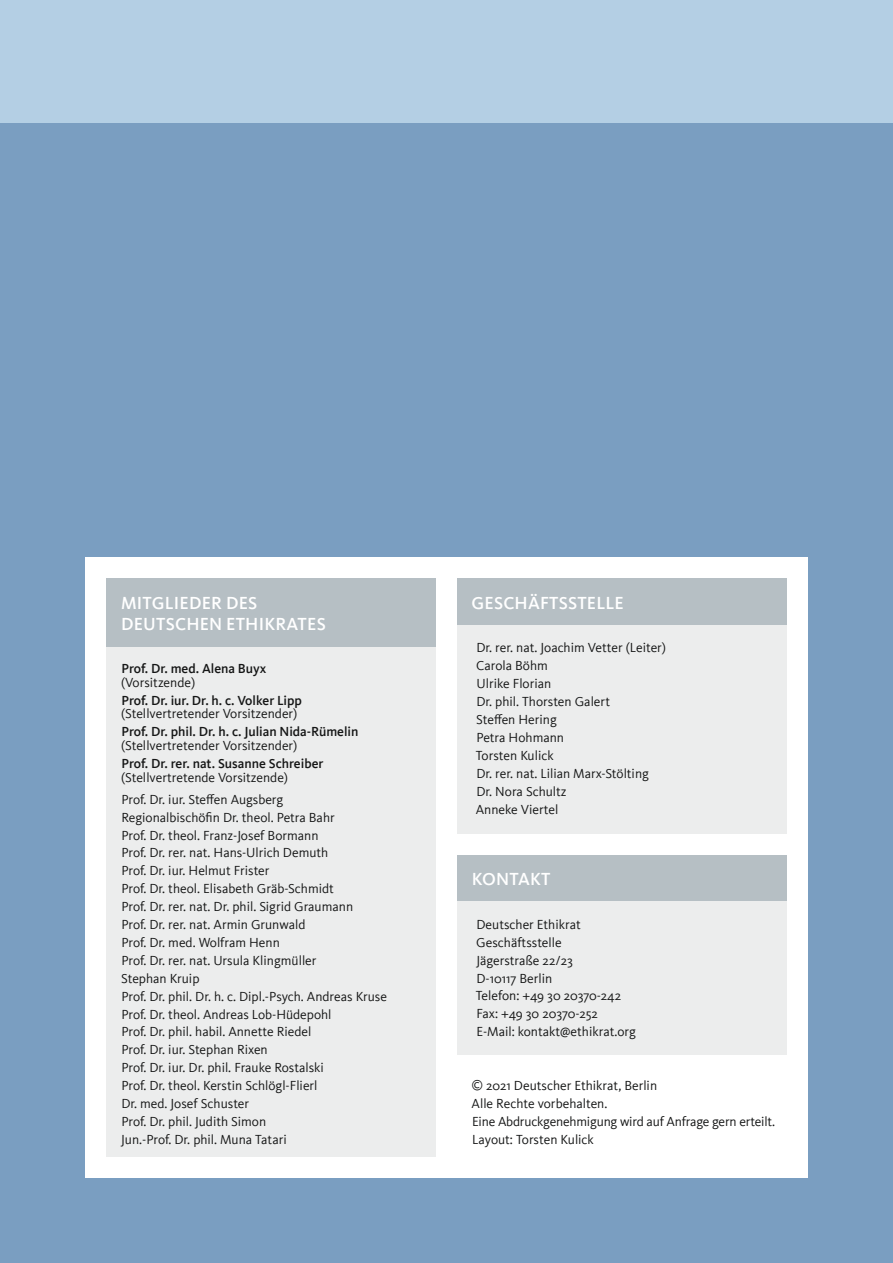
<style>
.page{position:relative;width:893px;height:1263px;background:#fff}
.page>*{position:absolute;margin:0;border:0;box-sizing:border-box;transform-origin:0 0}
.t1{font:500 18px/21px "Kievit OT";letter-spacing:.01em;color:#fff}
.t2{font:13.5px/17.9px "Kievit OT";color:#151616}
.t3{font:500 13.5px "Kievit OT";color:#151616}
</style>
<div class="page">
<div style="left:0;top:0;width:893px;height:123px;background:#b4cfe4"></div>
<div style="left:0;top:123px;width:893px;height:1140px;background:#7a9ec1"></div>
<div style="left:85px;top:557px;width:723px;height:621px;background:#fff"></div>
<div style="left:106px;top:646px;width:330px;height:511px;background:#eceded"></div>
<div style="left:106px;top:578px;width:330px;height:68px;background:#b6bfc4"></div>
<div style="left:457px;top:578px;width:330px;height:47px;background:#b6bfc4"></div>
<div style="left:457px;top:625px;width:330px;height:208px;background:#eceded"></div>
<div style="left:457px;top:855px;width:330px;height:46px;background:#b6bfc4"></div>
<div style="left:457px;top:901px;width:330px;height:153px;background:#eceded"></div>
<h1 class="t1" style="left:121px;top:592px;width:206px">MITGLIEDER DES<br>DEUTSCHEN ETHIKRATES</h1>
<h1 class="t1" style="left:471px;top:592px;width:154px">GESCHÄFTSSTELLE</h1>
<p class="t2" style="left:476px;top:639px;width:192px">Dr. rer. nat. Joachim Vetter (Leiter)<br>Carola Böhm<br>Ulrike Florian<br>Dr. phil. Thorsten Galert<br>Steffen Hering<br>Petra Hohmann<br>Torsten Kulick<br>Dr. rer. nat. Lilian Marx-Stölting<br>Dr. Nora Schultz<br>Anneke Viertel</p>
<p class="t3" style="left:121px;top:661px;width:147px">Prof. Dr. med. Alena Buyx</p>
<p class="t2" style="left:121px;top:674px;width:76px">(Vorsitzende)</p>
<p class="t3" style="left:121px;top:693px;width:182px">Prof. Dr. iur. Dr. h. c. Volker Lipp</p>
<p class="t2" style="left:121px;top:705px;width:178px">(Stellvertretender Vorsitzender)</p>
<p class="t3" style="left:121px;top:724px;width:239px">Prof. Dr. phil. Dr. h. c. Julian Nida-Rümelin</p>
<p class="t2" style="left:121px;top:737px;width:178px">(Stellvertretender Vorsitzender)</p>
<p class="t3" style="left:121px;top:756px;width:204px">Prof. Dr. rer. nat. Susanne Schreiber</p>
<p class="t2" style="left:121px;top:766px;width:169px;line-height:22.2px">(Stellvertretende Vorsitzende)<br>Prof. Dr. iur. Steffen Augsberg</p>
<p class="t2" style="left:121px;top:808px;width:267px">Regionalbischöfin Dr. theol. Petra Bahr<br>Prof. Dr. theol. Franz-Josef Bormann<br>Prof. Dr. rer. nat. Hans-Ulrich Demuth<br>Prof. Dr. iur. Helmut Frister<br>Prof. Dr. theol. Elisabeth Gräb-Schmidt<br>Prof. Dr. rer. nat. Dr. phil. Sigrid Graumann<br>Prof. Dr. rer. nat. Armin Grunwald<br>Prof. Dr. med. Wolfram Henn<br>Prof. Dr. rer. nat. Ursula Klingmüller<br>Stephan Kruip<br>Prof. Dr. phil. Dr. h. c. Dipl.-Psych. Andreas Kruse Prof. Dr. theol. Andreas Lob-Hüdepohl<br>Prof. Dr. phil. habil. Annette Riedel<br>Prof. Dr. iur. Stephan Rixen<br>Prof. Dr. iur. Dr. phil. Frauke Rostalski<br>Prof. Dr. theol. Kerstin Schlögl-Flierl<br>Dr. med. Josef Schuster<br>Prof. Dr. phil. Judith Simon<br>Jun.-Prof. Dr. phil. Muna Tatari</p>
<h1 class="t1" style="left:472px;top:869px;width:80px">KONTAKT</h1>
<p class="t2" style="left:476px;top:915px;width:162px">Deutscher Ethikrat<br>Geschäftsstelle<br>Jägerstraße 22/23<br>D-10117 Berlin<br>Telefon: +49 30 20370-242<br>Fax: +49 30 20370-252<br>E-Mail: kontakt@ethikrat.org</p>
<p class="t2" style="left:471px;top:1077px;width:305px">© 2021 Deutscher Ethikrat, Berlin<br>Alle Rechte vorbehalten.<br>Eine Abdruckgenehmigung wird auf Anfrage gern erteilt.<br>Layout: Torsten Kulick</p>
</div>
